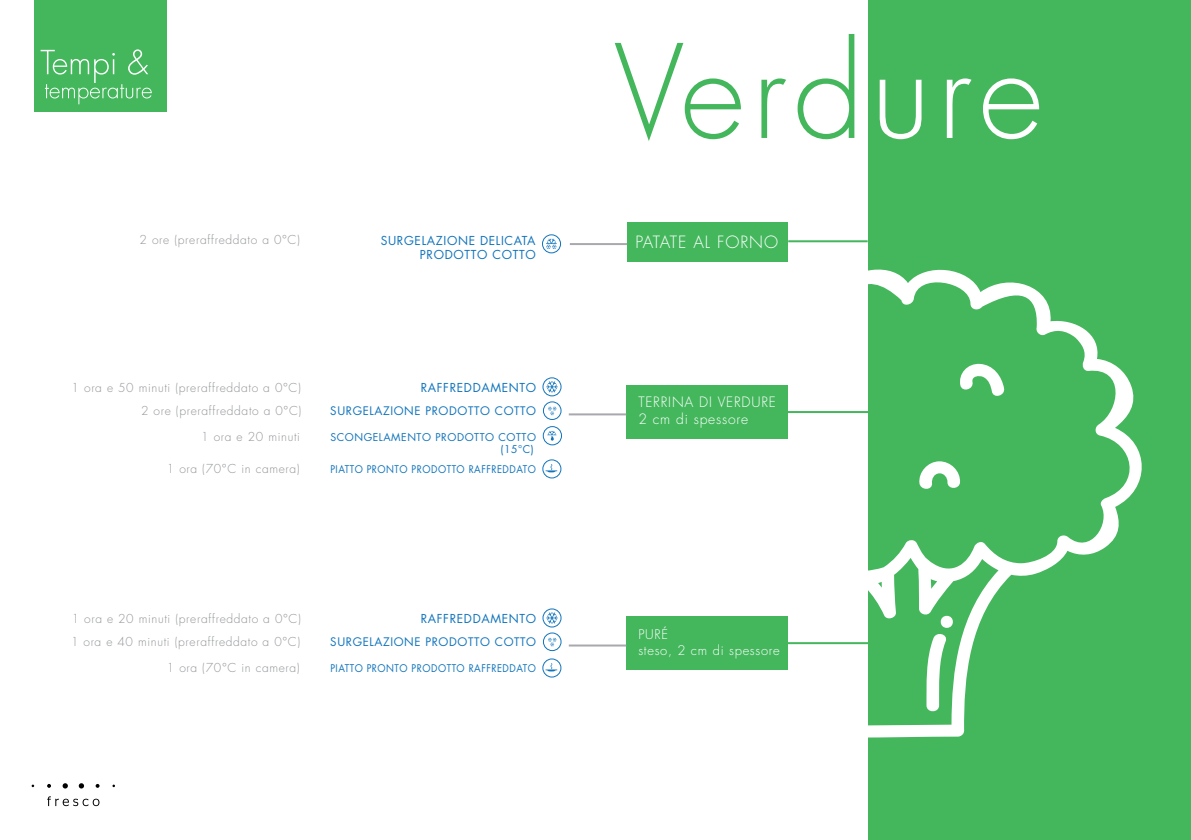
<style>
.page{position:relative;width:1191px;height:840px;background:#fff}
.page>*{position:absolute;margin:0;border:0;box-sizing:border-box;transform-origin:0 0}
.t1{font:300 16.4px "Futura Std";letter-spacing:.055em;color:#fff}
.t2{font:300 14px/16.6px "Futura Std";letter-spacing:.055em;color:#fff}
.t3{font:300 13px/15.6px "Futura Std";letter-spacing:.055em;color:#fff}
.t4{font:300 12px "Futura Std";letter-spacing:.055em;color:#939598}
.t5{font:12px/14.4px "Futura Std";letter-spacing:.055em;color:#1074bc;text-align:right}
.t6{font:11.4px "Futura Std";letter-spacing:.055em;color:#1074bc}
.t7{font:10.4px "Futura Std";letter-spacing:.055em;color:#1074bc;scale:.91 1}
.t8{font:10.4px/12.6px "Futura Std";letter-spacing:.055em;color:#1074bc;text-align:right}
</style>
<div class="page">
<div style="left:868px;top:0;width:323px;height:839px;background:#44b75d"></div>
<svg style="left:47px;top:784px;width:4px;height:3px"></svg>
<svg style="left:96px;top:783px;width:4px;height:4px"></svg>
<svg style="left:63px;top:783px;width:5px;height:5px"></svg>
<svg style="left:79px;top:783px;width:5px;height:5px"></svg>
<svg style="left:47px;top:796px;width:52px;height:9px"></svg>
<div style="left:543px;top:426px;width:19px;height:19px;border:1px solid #1074bc;border-radius:50%"></div>
<svg style="left:547px;top:431px;width:9px;height:9px"></svg>
<div style="left:542px;top:459px;width:19px;height:19px;border:1px solid #1074bc;border-radius:50%"></div>
<svg style="left:545px;top:463px;width:12px;height:9px"></svg>
<div style="left:542px;top:377px;width:19px;height:19px;border:1px solid #1074bc;border-radius:50%"></div>
<svg style="left:546px;top:381px;width:11px;height:11px"></svg>
<div style="left:543px;top:401px;width:18px;height:19px;border:1px solid #1074bc;border-radius:50%"></div>
<svg style="left:548px;top:406px;width:8px;height:9px"></svg>
<hr style="left:788px;top:240px;width:79px;height:2px;background:#44b75d">
<svg style="left:660px;top:269px;width:482px;height:468px"></svg>
<svg style="left:852px;top:615px;width:16px;height:12px"></svg>
<svg style="left:769px;top:592px;width:46px;height:33px"></svg>
<svg style="left:958px;top:363px;width:47px;height:36px"></svg>
<svg style="left:918px;top:461px;width:42px;height:29px"></svg>
<div style="left:627px;top:222px;width:161px;height:39px;background:#44b75d"></div>
<hr style="left:570px;top:243px;width:57px;height:2px;background:#a8a9ad">
<div style="left:626px;top:384px;width:161px;height:54px;background:#44b75d"></div>
<hr style="left:569px;top:413px;width:57px;height:2px;background:#a8a9ad">
<hr style="left:785px;top:411px;width:83px;height:2px;background:#44b75d">
<div style="left:542px;top:658px;width:19px;height:19px;border:1px solid #1074bc;border-radius:50%"></div>
<svg style="left:545px;top:662px;width:12px;height:9px"></svg>
<div style="left:542px;top:608px;width:19px;height:19px;border:1px solid #1074bc;border-radius:50%"></div>
<svg style="left:546px;top:612px;width:11px;height:11px"></svg>
<div style="left:543px;top:632px;width:18px;height:18px;border:1px solid #1074bc;border-radius:50%"></div>
<svg style="left:548px;top:637px;width:8px;height:9px"></svg>
<div style="left:626px;top:615px;width:161px;height:54px;background:#44b75d"></div>
<hr style="left:569px;top:644px;width:57px;height:2px;background:#a8a9ad">
<hr style="left:785px;top:641px;width:83px;height:2px;background:#44b75d">
<svg style="left:925px;top:615px;width:30px;height:97px"></svg>
<svg style="left:615px;top:43px;width:126px;height:98px"></svg>
<svg style="left:761px;top:78px;width:25px;height:60px"></svg>
<svg style="left:797px;top:34px;width:57px;height:105px"></svg>
<svg style="left:879px;top:80px;width:42px;height:59px"></svg>
<svg style="left:946px;top:78px;width:25px;height:60px"></svg>
<svg style="left:983px;top:78px;width:56px;height:61px"></svg>
<div style="left:542px;top:234px;width:19px;height:19px;border:1px solid #1074bc;border-radius:50%"></div>
<svg style="left:546px;top:238px;width:10px;height:11px"></svg>
<div style="left:34px;top:0;width:133px;height:112px;background:#44b75d"></div>
<svg style="left:41px;top:49px;width:111px;height:55px"></svg>
<p class="t4" style="left:140px;top:232px;width:162px">2 ore (preraffreddato a 0°C)</p>
<p class="t5" style="left:381px;top:233px;width:156px">SURGELAZIONE DELICATA<br>PRODOTTO COTTO</p>
<p class="t4" style="left:72px;top:380px;width:231px">1 ora e 50 minuti (preraffreddato a 0°C)</p>
<p class="t4" style="left:201px;top:428px;width:100px">1 ora e 20 minuti</p>
<p class="t4" style="left:167px;top:461px;width:134px">1 ora (70°C in camera)</p>
<p class="t4" style="left:141px;top:403px;width:162px">2 ore (preraffreddato a 0°C)</p>
<p class="t5" style="left:421px;top:380px;width:117px">RAFFREDDAMENTO</p>
<p class="t6" style="left:330px;top:403px;width:207px">SURGELAZIONE PRODOTTO COTTO</p>
<p class="t8" style="left:330px;top:430px;width:207px">SCONGELAMENTO PRODOTTO COTTO (15°C)</p>
<p class="t7" style="left:330px;top:462px;width:227px">PIATTO PRONTO PRODOTTO RAFFREDDATO</p>
<h1 class="t1" style="left:635px;top:232px;width:144px">PATATE AL FORNO</h1>
<p class="t2" style="left:638px;top:394px;width:139px">TERRINA DI VERDURE<br>2 cm di spessore</p>
<p class="t4" style="left:72px;top:611px;width:231px">1 ora e 20 minuti (preraffreddato a 0°C)</p>
<p class="t4" style="left:167px;top:660px;width:134px">1 ora (70°C in camera)</p>
<p class="t4" style="left:71px;top:634px;width:231px">1 ora e 40 minuti (preraffreddato a 0°C)</p>
<p class="t5" style="left:421px;top:611px;width:117px">RAFFREDDAMENTO</p>
<p class="t6" style="left:330px;top:634px;width:207px">SURGELAZIONE PRODOTTO COTTO</p>
<p class="t3" style="left:638px;top:627px;width:143px">PURÉ<br>steso, 2 cm di spessore</p>
<p class="t7" style="left:330px;top:661px;width:227px">PIATTO PRONTO PRODOTTO RAFFREDDATO</p>
</div>
